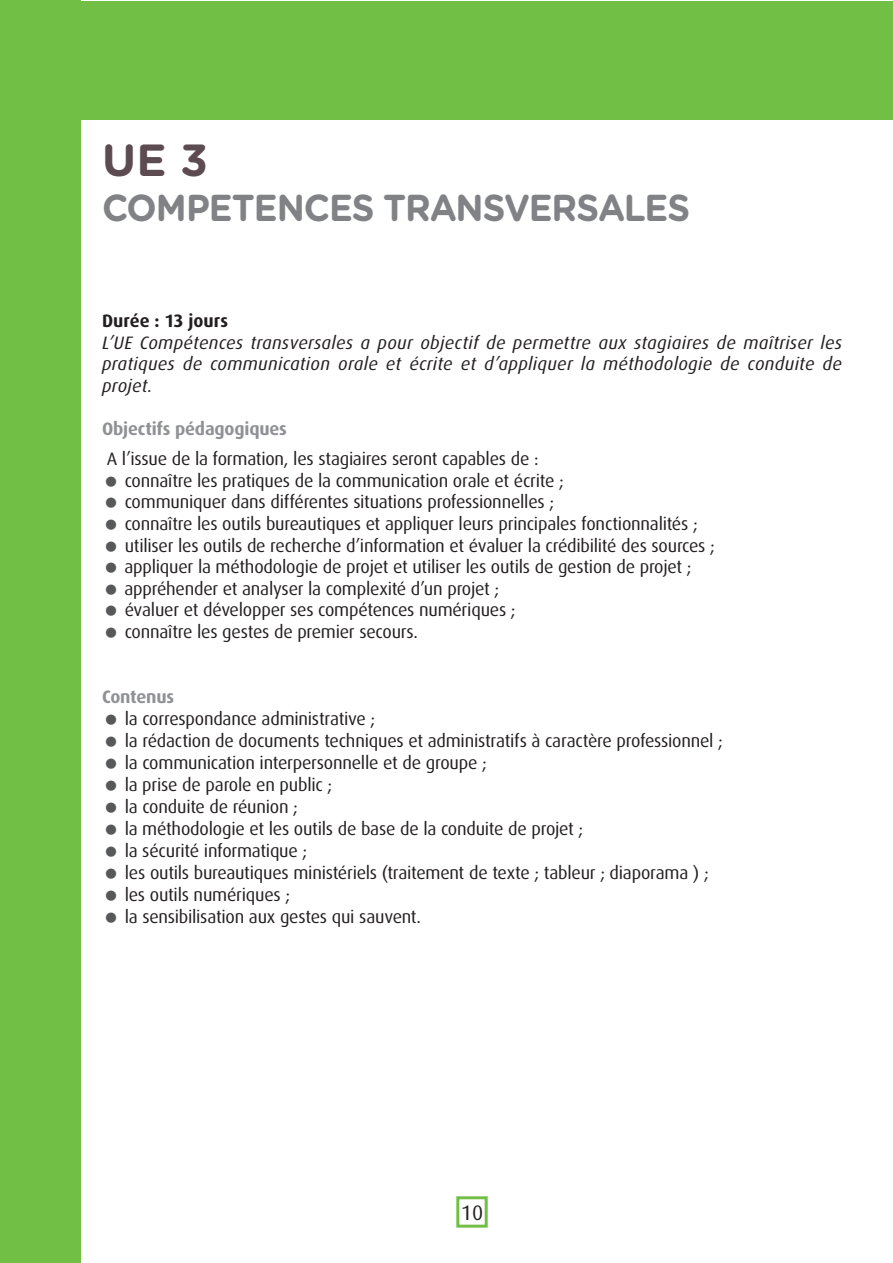
<style>
.page{position:relative;width:893px;height:1263px;background:#fff}
.page>*{position:absolute;margin:0;border:0;box-sizing:border-box;transform-origin:0 0}
.titres{font:700 45px "Gotham Rounded";color:#5d4b52}
.titres-2{font:700 37.5px "Gotham Rounded";letter-spacing:-.03em;color:#808285;scale:.95 1}
.t1{font:21px "Dax OT";color:#231f20}
.sous_titres_ue{font:18px "Dax OT";letter-spacing:-.015em;color:#231f20}
.sous_titres_ue-2{font:italic 18px/21.6px "Dax OT";letter-spacing:.015em;color:#231f20;text-align:justify}
.sous_titres_ue-3{font:700 18px "Dax OT";letter-spacing:-.01em;color:#8f9194}
.sous_titres_ue-4{font:700 18px "Dax OT";color:#231f20}
</style>
<div class="page">
<div style="left:1px;top:1px;width:892px;height:119px;background:#71bf44"></div>
<div style="left:0;top:0;width:81px;height:1263px;background:#71bf44"></div>
<div style="left:456px;top:1196px;width:32px;height:31px;border:3px solid #71bf44"></div>
<p class="titres" style="left:102px;top:127px;width:108px">UE 3</p>
<p class="titres-2" style="left:102px;top:181px;width:620px">COMPETENCES TRANSVERSALES</p>
<p class="sous_titres_ue-4" style="left:102px;top:311px;width:128px">Durée : 13 jours</p>
<p class="sous_titres_ue-2" style="left:102px;top:332px;width:741px">L’UE Compétences transversales a pour objectif de permettre aux stagiaires de maîtriser les pratiques de communication orale et écrite et d’appliquer la méthodologie de conduite de projet.</p>
<p class="sous_titres_ue-3" style="left:102px;top:419px;width:186px">Objectifs pédagogiques</p>
<p class="sous_titres_ue" style="left:107px;top:449px;width:433px">A l’issue de la formation, les stagiaires seront capables de :</p>
<p class="sous_titres_ue" style="left:125px;top:471px;width:441px">connaître les pratiques de la communication orale et écrite ;</p>
<p class="sous_titres_ue" style="left:125px;top:492px;width:431px">communiquer dans différentes situations professionnelles ;</p>
<p class="sous_titres_ue" style="left:125px;top:514px;width:574px">connaître les outils bureautiques et appliquer leurs principales fonctionnalités ;</p>
<p class="sous_titres_ue" style="left:125px;top:535px;width:592px">utiliser les outils de recherche d’information et évaluer la crédibilité des sources ;</p>
<p class="sous_titres_ue" style="left:124px;top:557px;width:569px">appliquer la méthodologie de projet et utiliser les outils de gestion de projet ;</p>
<p class="sous_titres_ue" style="left:124px;top:579px;width:376px">appréhender et analyser la complexité d’un projet ;</p>
<p class="sous_titres_ue" style="left:125px;top:600px;width:392px">évaluer et développer ses compétences numériques ;</p>
<p class="sous_titres_ue" style="left:125px;top:622px;width:295px">connaître les gestes de premier secours.</p>
<p class="sous_titres_ue-3" style="left:102px;top:686px;width:74px">Contenus</p>
<p class="sous_titres_ue" style="left:125px;top:709px;width:252px">la correspondance administrative ;</p>
<p class="sous_titres_ue" style="left:125px;top:731px;width:600px">la rédaction de documents techniques et administratifs à caractère professionnel ;</p>
<p class="sous_titres_ue" style="left:125px;top:753px;width:363px">la communication interpersonnelle et de groupe ;</p>
<p class="sous_titres_ue" style="left:125px;top:775px;width:209px">la prise de parole en public ;</p>
<p class="sous_titres_ue" style="left:125px;top:797px;width:175px">la conduite de réunion ;</p>
<p class="sous_titres_ue" style="left:125px;top:819px;width:460px">la méthodologie et les outils de base de la conduite de projet ;</p>
<p class="sous_titres_ue" style="left:125px;top:841px;width:184px">la sécurité informatique ;</p>
<p class="sous_titres_ue" style="left:125px;top:863px;width:585px">les outils bureautiques ministériels (traitement de texte ; tableur ; diaporama ) ;</p>
<p class="sous_titres_ue" style="left:125px;top:885px;width:167px">les outils numériques ;</p>
<p class="sous_titres_ue" style="left:125px;top:907px;width:298px">la sensibilisation aux gestes qui sauvent.</p>
<p class="t1" style="left:461px;top:1201px;width:24px">10</p>
</div>
